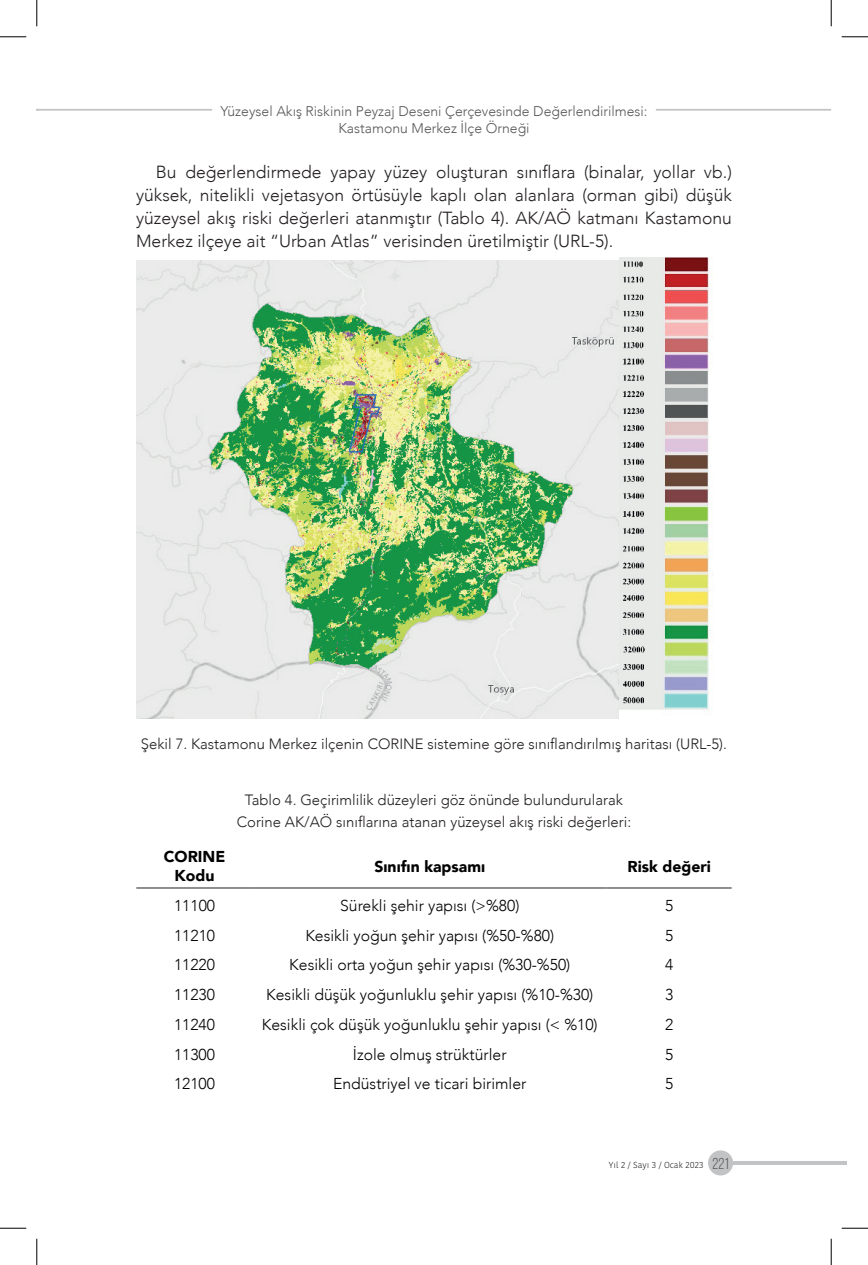
<style>
.page{position:relative;width:868px;height:1265px;background:#fff}
.page>*{position:absolute;margin:0;border:0;box-sizing:border-box;transform-origin:0 0}
.t1{font:300 17.5px/22.9px "Avenir";color:#231f20;text-align:justify}
.t2{font:300 15.75px "Avenir";color:#000001}
.t3{font:900 15.75px/18.9px "Avenir";color:#000001;text-align:center}
.t4{font:300 14.88px/22.4px "Avenir";color:#231f20;text-align:center}
.t5{font:300 14px/16.8px "Avenir";color:#57585a;text-align:center}
.t6{font:300 8.75px "Kohinoor Devanagari";color:#231f20}
.s1{font-family:"Bebas Neue";font-weight:400;font-size:15.75px;color:#4e4f50}
</style>
<div class="page">
<hr style="left:655px;top:109px;width:175px;height:2px;background:#c2c3c5">
<hr style="left:37px;top:109px;width:175px;height:2px;background:#c2c3c5">
<div style="left:707px;top:1150px;width:25px;height:25px;background:#c2c3c5;border-radius:50%"></div>
<svg style="left:732px;top:1160px;width:113px;height:4px"></svg>
<img style="left:137px;top:260px;width:482px;height:458px">
<img style="left:619px;top:258px;width:94px;height:452px">
<hr style="left:136px;top:887px;width:117px;height:1px;background:#231f20">
<hr style="left:253px;top:887px;width:353px;height:1px;background:#231f20">
<hr style="left:606px;top:887px;width:125px;height:1px;background:#231f20">
<svg style="left:0;top:36px;width:26px;height:1px"></svg>
<svg style="left:841px;top:36px;width:26px;height:1px"></svg>
<svg style="left:0;top:1227px;width:26px;height:1px"></svg>
<svg style="left:841px;top:1227px;width:26px;height:1px"></svg>
<svg style="left:36px;top:0;width:1px;height:26px"></svg>
<svg style="left:36px;top:1238px;width:1px;height:26px"></svg>
<svg style="left:830px;top:0;width:1px;height:26px"></svg>
<svg style="left:830px;top:1238px;width:1px;height:26px"></svg>
<p class="t5" style="left:220px;top:103px;width:428px">Yüzeysel Akış Riskinin Peyzaj Deseni Çerçevesinde Değerlendirilmesi:<br>Kastamonu Merkez İlçe Örneği</p>
<p class="t1" style="left:136px;top:161px;width:597px;text-indent:20px">Bu değerlendirmede yapay yüzey oluşturan sınıflara (binalar, yollar vb.) yüksek, nitelikli vejetasyon örtüsüyle kaplı olan alanlara (orman gibi) düşük yüzeysel akış riski değerleri atanmıştır (Tablo 4). AK/AÖ katmanı Kastamonu Merkez ilçeye ait “Urban Atlas” verisinden üretilmiştir (URL-5).</p>
<p class="t4" style="left:141px;top:732px;width:587px">Şekil 7. Kastamonu Merkez ilçenin CORINE sistemine göre sınıflandırılmış haritası (URL-5).</p>
<p class="t4" style="left:236px;top:788px;width:396px">Tablo 4. Geçirimlilik düzeyleri göz önünde bulundurularak<br>Corine AK/AÖ sınıflarına atanan yüzeysel akış riski değerleri:</p>
<p class="t3" style="left:164px;top:846px;width:63px">CORINE<br>Kodu</p>
<p class="t3" style="left:374px;top:856px;width:112px">Sınıfın kapsamı</p>
<p class="t3" style="left:627px;top:856px;width:85px">Risk değeri</p>
<p class="t2" style="left:174px;top:895px;width:42px">11100</p>
<p class="t2" style="left:340px;top:895px;width:181px">Sürekli şehir yapısı (&gt;%80)</p>
<p class="t2" style="left:665px;top:895px;width:10px">5</p>
<p class="t2" style="left:174px;top:925px;width:42px">11210</p>
<p class="t2" style="left:305px;top:925px;width:250px">Kesikli yoğun şehir yapısı (%50-%80)</p>
<p class="t2" style="left:664px;top:925px;width:10px">5</p>
<p class="t2" style="left:174px;top:955px;width:42px">11220</p>
<p class="t2" style="left:289px;top:955px;width:282px">Kesikli orta yoğun şehir yapısı (%30-%50)</p>
<p class="t2" style="left:664px;top:955px;width:10px">4</p>
<p class="t2" style="left:174px;top:985px;width:42px">11230</p>
<p class="t2" style="left:266px;top:985px;width:328px">Kesikli düşük yoğunluklu şehir yapısı (%10-%30)</p>
<p class="t2" style="left:664px;top:985px;width:10px">3</p>
<p class="t2" style="left:174px;top:1014px;width:42px">11240</p>
<p class="t2" style="left:262px;top:1014px;width:337px">Kesikli çok düşük yoğunluklu şehir yapısı (&lt; %10)</p>
<p class="t2" style="left:664px;top:1014px;width:10px">2</p>
<p class="t2" style="left:174px;top:1044px;width:42px">11300</p>
<p class="t2" style="left:353px;top:1044px;width:155px">İzole olmuş strüktürler</p>
<p class="t2" style="left:664px;top:1044px;width:10px">5</p>
<p class="t2" style="left:174px;top:1074px;width:42px">12100</p>
<p class="t2" style="left:333px;top:1074px;width:195px">Endüstriyel ve ticari birimler</p>
<p class="t2" style="left:664px;top:1074px;width:10px">5</p>
<p class="t6" style="left:608px;top:1159px;width:121px">Yıl 2 / Sayı 3 / Ocak 2023 <span class="s1">221</span></p>
</div>
